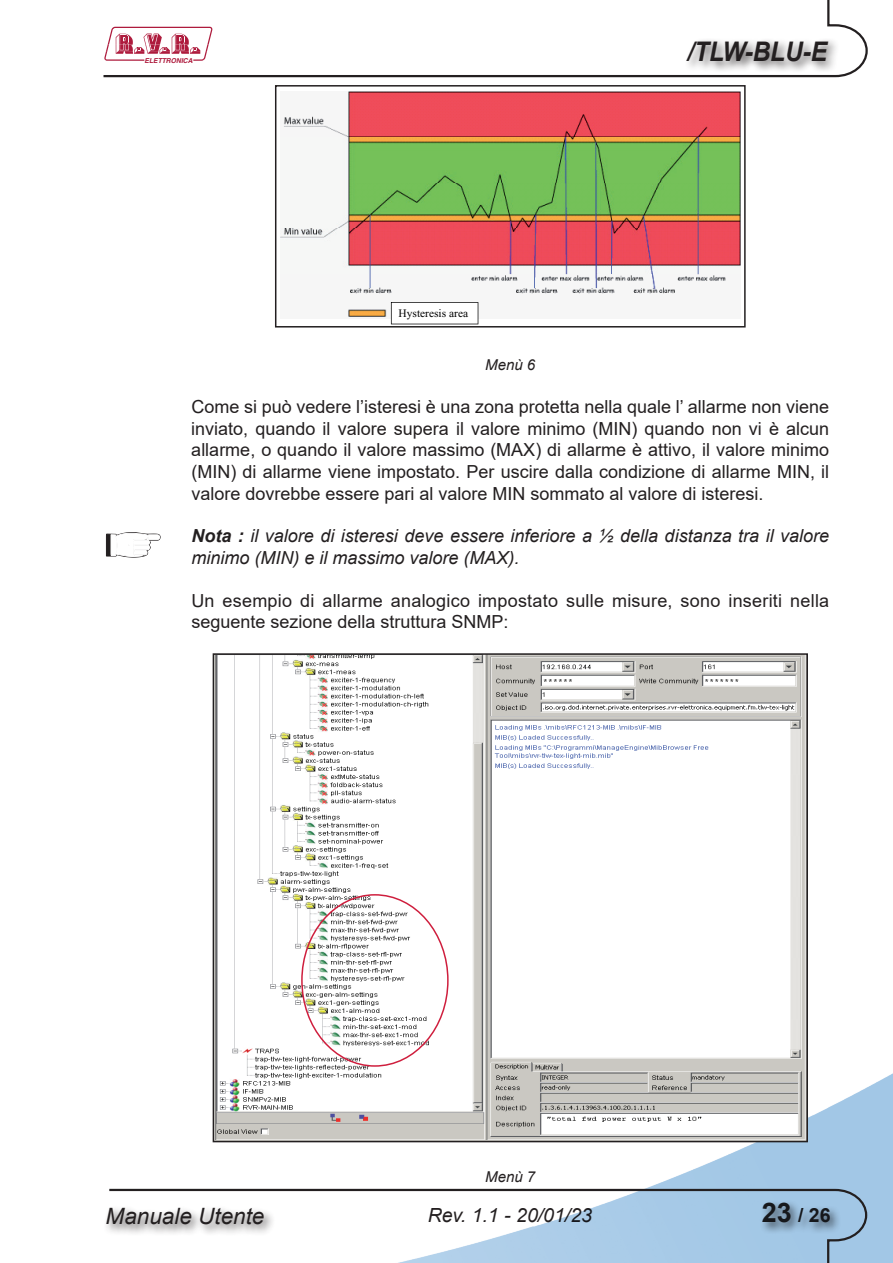
<style>
.page{position:relative;width:893px;height:1263px;background:#fff}
.page>*{position:absolute;margin:0;border:0;box-sizing:border-box;transform-origin:0 0}
.t1{font:italic 700 27px "Arial";color:#231f20;scale:.9 1}
.t2{font:italic 22.5px "Arial";color:#231f20}
.t3{font:italic 19.5px "Arial";color:#231f20}
.t4{font:700 19.5px "Arial";color:#231f20}
.t5{font:18px/21.6px "Arial";color:#231f20;text-align:justify}
.t6{font:italic 18px/21.6px "Arial";color:#231f20}
.t7{font:italic 15px "Arial";color:#231f20}
.t8{font:11.4px "Times New Roman";color:#000}
.t9{font:italic 700 6.75px "Helvetica";color:#ae1b3d}
.s1{font-weight:700}
.s2{font-size:27px}
</style>
<div class="page">
<img style="left:212px;top:984px;width:681px;height:279px">
<svg style="left:103px;top:0;width:765px;height:78px"></svg>
<svg style="left:109px;top:1188px;width:759px;height:75px"></svg>
<div style="left:684px;top:38px;width:156px;height:35px;background:#231f20;opacity:.75"></div>
<svg style="left:104px;top:27px;width:108px;height:34px"></svg>
<div style="left:760px;top:1199px;width:82px;height:35px;background:#231f20;opacity:.75"></div>
<div style="left:104px;top:1205px;width:172px;height:31px;background:#231f20;opacity:.75"></div>
<img style="left:281px;top:91px;width:459px;height:227px">
<svg style="left:391px;top:302px;width:87px;height:22px"></svg>
<div style="left:275px;top:85px;width:471px;height:242px;border:2px solid #231f20"></div>
<svg style="left:106px;top:533px;width:54px;height:24px"></svg>
<img style="left:216px;top:656px;width:589px;height:483px">
<div style="left:213px;top:653px;width:595px;height:489px;border:2px solid #231f20"></div>
<p class="t9" style="left:144px;top:56px;width:50px">ELETTRONICA</p>
<p class="t8" style="left:399px;top:307px;width:71px">Hysteresis area</p>
<h1 class="t1" style="left:687px;top:34px;width:156px">/TLW-BLU-E</h1>
<p class="t7" style="left:485px;top:355px;width:52px">Menù 6</p>
<p class="t5" style="left:191px;top:396px;width:639px">Come si può vedere l’isteresi è una zona protetta nella quale l’ allarme non viene inviato, quando il valore supera il valore minimo (MIN) quando non vi è alcun allarme, o quando il valore massimo (MAX) di allarme è attivo, il valore minimo (MIN) di allarme viene impostato. Per uscire dalla condizione di allarme MIN, il valore dovrebbe essere pari al valore MIN sommato al valore di isteresi.</p>
<p class="t6" style="left:191px;top:526px;width:639px"><span class="s1">Nota :</span> il valore di isteresi deve essere inferiore a ½ della distanza tra il valore minimo (MIN) e il massimo valore (MAX).</p>
<p class="t5" style="left:191px;top:590px;width:639px">Un esempio di allarme analogico impostato sulle misure, sono inseriti nella seguente sezione della struttura SNMP:</p>
<p class="t7" style="left:485px;top:1166px;width:52px">Menù 7</p>
<p class="t2" style="left:106px;top:1202px;width:160px">Manuale Utente</p>
<p class="t3" style="left:428px;top:1203px;width:166px">Rev. 1.1 - 20/01/23</p>
<p class="t4" style="left:762px;top:1202px;width:70px"><span class="s2">23</span> / 26</p>
</div>
